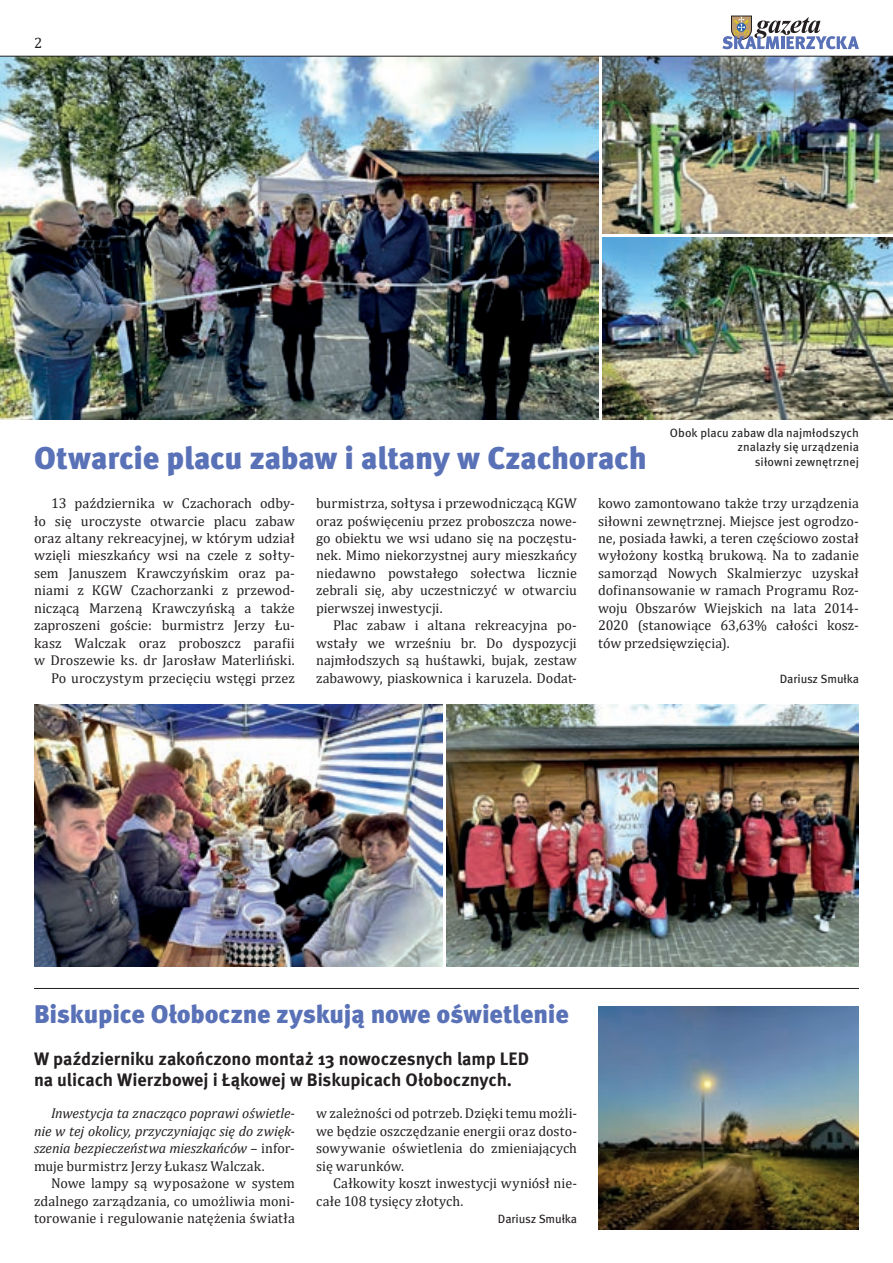
<style>
.page{position:relative;width:893px;height:1263px;background:#fff}
.page>*{position:absolute;margin:0;border:0;box-sizing:border-box;transform-origin:0 0}
.t1{font:900 31.5px "Meta Pro";letter-spacing:-.01em;color:#5971b7}
.t2{font:900 25.5px "Meta Pro";letter-spacing:-.01em;color:#5971b7}
.t3{font:700 18px/21px "Meta Pro";letter-spacing:-.005em;color:#231f20}
.t4{font:15px "Cambria";color:#231f20}
.t5{font:14.25px/17.4px "Cambria";letter-spacing:.005em;color:#231f20;text-align:justify}
.t6{font:italic 14.25px/17.4px "Cambria";letter-spacing:-.01em;color:#231f20;text-align:justify}
.t7{font:12px/14.4px "Meta Pro";color:#231f20;text-align:right}
.s1{font-style:normal}
</style>
<div class="page">
<img style="left:598px;top:1006px;width:261px;height:223px">
<img style="left:0;top:57px;width:598px;height:362px">
<img style="left:602px;top:57px;width:291px;height:176px">
<img style="left:602px;top:237px;width:291px;height:182px">
<hr style="left:34px;top:988px;width:825px;height:1px;background:#231f20">
<img style="left:34px;top:704px;width:408px;height:262px">
<img style="left:447px;top:704px;width:412px;height:262px">
<hr style="left:0;top:56px;width:893px;height:1px;background:#231f20">
<svg style="left:722px;top:16px;width:137px;height:33px"></svg>
<p class="t4" style="left:34px;top:34px;width:10px">2</p>
<p class="t7" style="left:670px;top:426px;width:190px">Obok placu zabaw dla najmłodszych znalazły się urządzenia<br>siłowni zewnętrznej</p>
<h1 class="t1" style="left:34px;top:438px;width:614px">Otwarcie placu zabaw i altany w Czachorach</h1>
<p class="t5" style="left:34px;top:494px;width:262px;text-align:right">13 października w Czachorach odby-<br>ło się uroczyste otwarcie placu zabaw oraz altany rekreacyjnej, w którym udział wzięli mieszkańcy wsi na czele z sołty&shy;sem Januszem Krawczyńskim oraz pa&shy;niami z KGW Czachorzanki z przewod&shy;niczącą Marzeną Krawczyńską a także zaproszeni goście: burmistrz Jerzy Łu&shy;kasz Walczak oraz proboszcz parafii w Droszewie ks. dr Jarosław Materliński.<br>Po uroczystym przecięciu wstęgi przez</p>
<p class="t5" style="left:316px;top:494px;width:262px">burmistrza, sołtysa i przewodniczącą KGW oraz poświęceniu przez proboszcza nowe&shy;go obiektu we wsi udano się na poczęstu&shy;nek. Mimo niekorzystnej aury mieszkańcy niedawno powstałego sołectwa licznie zebrali się, aby uczestniczyć w otwarciu pierwszej inwestycji.</p>
<p class="t5" style="left:598px;top:494px;width:262px">kowo zamontowano także trzy urządzenia siłowni zewnętrznej. Miejsce jest ogrodzo&shy;ne, posiada ławki, a teren częściowo został wyłożony kostką brukową. Na to zadanie samorząd Nowych Skalmierzyc uzyskał dofinansowanie w ramach Programu Roz&shy;woju Obszarów Wiejskich na lata 2014- 2020 (stanowiące 63,63% całości kosz&shy;tów przedsięwzięcia).</p>
<p class="t7" style="left:780px;top:671px;width:81px">Dariusz Smułka</p>
<p class="t5" style="left:316px;top:617px;width:262px;text-indent:17px">Plac zabaw i altana rekreacyjna po&shy;wstały we wrześniu br. Do dyspozycji najmłodszych są huśtawki, bujak, zestaw zabawowy, piaskownica i karuzela. Dodat-</p>
<h2 class="t2" style="left:34px;top:998px;width:536px">Biskupice Ołoboczne zyskują nowe oświetlenie</h2>
<p class="t3" style="left:34px;top:1047px;width:497px">W październiku zakończono montaż 13 nowoczesnych lamp LED na ulicach Wierzbowej i Łąkowej w Biskupicach Ołobocznych.</p>
<p class="t6" style="left:34px;top:1104px;width:262px;text-indent:17px">Inwestycja ta znacząco poprawi oświetle&shy;nie w tej okolicy, przyczyniając się do zwięk&shy;szenia bezpieczeństwa mieszkańców <span class="s1">– infor&shy;muje burmistrz Jerzy Łukasz Walczak.</span></p>
<p class="t5" style="left:34px;top:1174px;width:262px;text-indent:17px">Nowe lampy są wyposażone w system zdalnego zarządzania, co umożliwia moni&shy;torowanie i regulowanie natężenia światła</p>
<p class="t5" style="left:316px;top:1105px;width:262px">w zależności od potrzeb. Dzięki temu możli&shy;we będzie oszczędzanie energii oraz dosto&shy;sowywanie oświetlenia do zmieniających się warunków.</p>
<p class="t5" style="left:316px;top:1174px;width:262px;text-indent:17px">Całkowity koszt inwestycji wyniósł nie&shy;całe 108 tysięcy złotych.</p>
<p class="t7" style="left:498px;top:1212px;width:81px">Dariusz Smułka</p>
</div>
